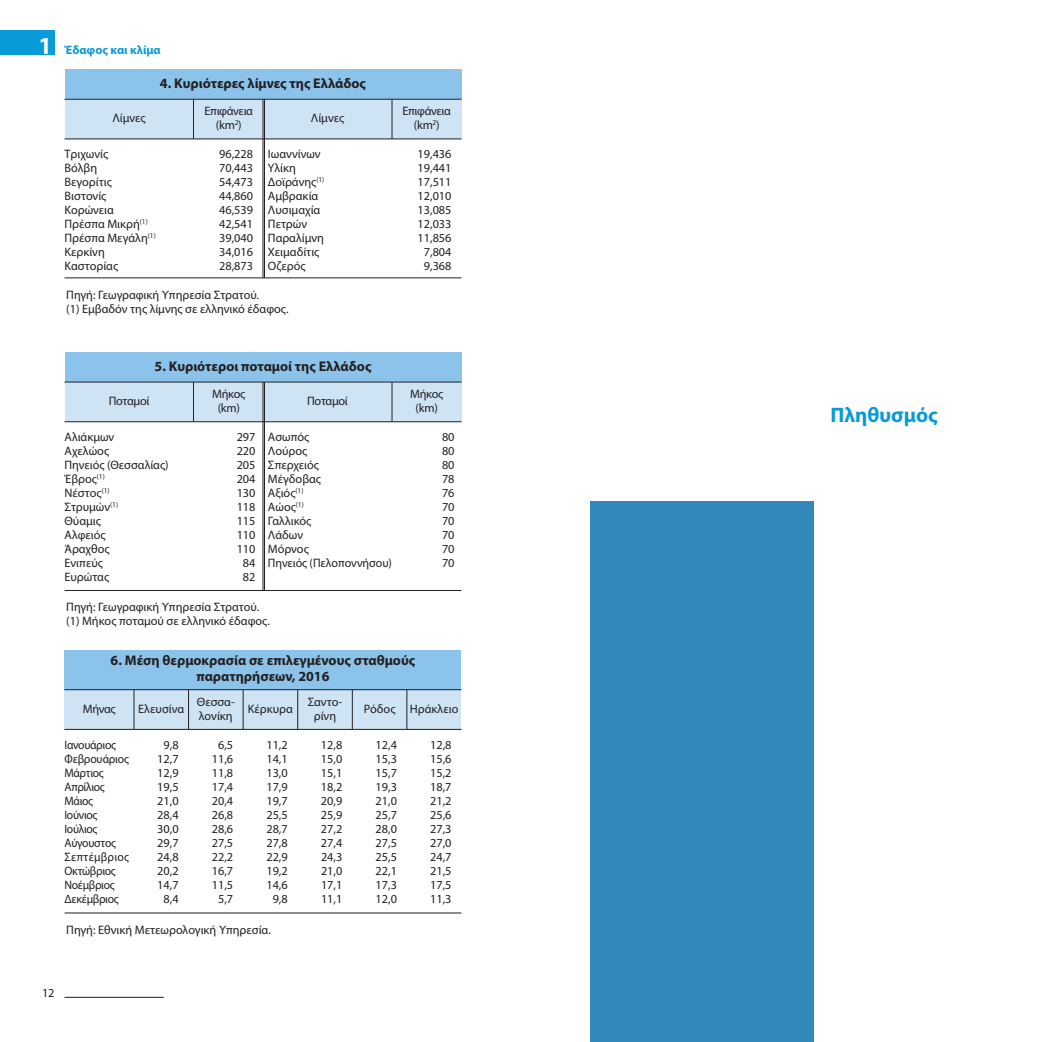
<style>
.page{position:relative;width:1052px;height:1042px;background:#fff}
.page>*{position:absolute;margin:0;border:0;box-sizing:border-box;transform-origin:0 0}
.t1{font:700 21px "Myriad Pro";color:#089ad9}
.t2{font:700 14px/15.8px "Myriad Pro";color:#231f20;text-align:center}
.t3{font:12.25px/14px "Myriad Pro";color:#231f20}
.t4{font:12.25px/14px "Myriad Pro";letter-spacing:-.025em;color:#231f20;scale:.95 1}
.t5{font:12.25px/14px "Myriad Pro";letter-spacing:-.025em;color:#231f20;text-align:center}
.t6{font:700 12.25px "Myriad Pro";color:#089ad9}
.s1{font-size:24.5px;color:#fff}
</style>
<div class="page">
<div style="left:590px;top:501px;width:224px;height:541px;background:#3287bb"></div>
<div style="left:64px;top:382px;width:397px;height:40px;background:#cee4f5"></div>
<div style="left:0;top:30px;width:55px;height:25px;background:#089ad9"></div>
<hr style="left:64px;top:997px;width:100px;height:1px;background:#231f20">
<div style="left:64px;top:352px;width:397px;height:30px;background:#8cc3ea"></div>
<hr style="left:262px;top:382px;width:1px;height:208px;background:#231f20">
<hr style="left:264px;top:382px;width:1px;height:208px;background:#231f20">
<hr style="left:391px;top:382px;width:1px;height:40px;background:#231f20">
<hr style="left:193px;top:382px;width:1px;height:40px;background:#231f20">
<hr style="left:64px;top:590px;width:397px;height:1px;background:#231f20">
<hr style="left:64px;top:421px;width:397px;height:1px;background:#231f20">
<hr style="left:64px;top:382px;width:397px;height:1px;background:#231f20">
<div style="left:64px;top:690px;width:397px;height:39px;background:#cee4f5"></div>
<div style="left:64px;top:650px;width:397px;height:40px;background:#8cc3ea"></div>
<hr style="left:64px;top:912px;width:397px;height:1px;background:#231f20">
<hr style="left:64px;top:729px;width:397px;height:1px;background:#231f20">
<hr style="left:64px;top:689px;width:397px;height:1px;background:#231f20">
<hr style="left:406px;top:690px;width:1px;height:39px;background:#231f20">
<hr style="left:352px;top:690px;width:1px;height:39px;background:#231f20">
<hr style="left:297px;top:690px;width:1px;height:39px;background:#231f20">
<hr style="left:243px;top:690px;width:1px;height:39px;background:#231f20">
<hr style="left:188px;top:690px;width:1px;height:39px;background:#231f20">
<hr style="left:133px;top:690px;width:1px;height:39px;background:#231f20">
<div style="left:64px;top:99px;width:397px;height:40px;background:#cee4f5"></div>
<div style="left:64px;top:69px;width:397px;height:30px;background:#8cc3ea"></div>
<hr style="left:262px;top:99px;width:1px;height:179px;background:#231f20">
<hr style="left:264px;top:99px;width:1px;height:179px;background:#231f20">
<hr style="left:391px;top:99px;width:1px;height:40px;background:#231f20">
<hr style="left:193px;top:99px;width:1px;height:40px;background:#231f20">
<hr style="left:64px;top:277px;width:397px;height:1px;background:#231f20">
<hr style="left:64px;top:138px;width:397px;height:1px;background:#231f20">
<hr style="left:64px;top:99px;width:397px;height:1px;background:#231f20">
<p class="t6" style="left:38px;top:45px;width:124px"><span class="s1">1</span> Έδαφος και κλίμα</p>
<p class="t2" style="left:160px;top:76px;width:208px">4. Κυριότερες λίμνες της Ελλάδος</p>
<p class="t3" style="left:112px;top:112px;width:35px">Λίμνες</p>
<p class="t5" style="left:205px;top:105px;width:50px">Επιφάνεια (km<sup>2</sup>)</p>
<p class="t3" style="left:311px;top:112px;width:35px">Λίμνες</p>
<p class="t5" style="left:402px;top:105px;width:50px">Επιφάνεια (km<sup>2</sup>)</p>
<p class="t3" style="left:64px;top:148px;width:93px">Tριχωνίς<br>Bόλβη<br>Bεγορίτις<br>Bιστονίς<br>Kορώνεια<br>Πρέσπα Mικρή<sup>(1)<br></sup>Πρέσπα Mεγάλη<sup>(1)<br></sup>Kερκίνη<br>Kαστορίας</p>
<p class="t3" style="left:268px;top:148px;width:58px">Iωαννίνων<br>Yλίκη<br>Δοϊράνης<sup>(1)<br></sup>Aμβρακία<br>Λυσιμαχία<br>Πετρών<br>Παραλίμνη<br>Xειμαδίτις<br>Oζερός</p>
<p class="t3" style="left:219px;top:148px;width:35px;text-align:justify">96,228<br>70,443<br>54,473<br>44,860<br>46,539<br>42,541<br>39,040<br>34,016<br>28,873</p>
<p class="t3" style="left:417px;top:148px;width:35px;text-align:center">19,436<br>19,441<br>17,511<br>12,010<br>13,085<br>12,033<br>11,856<br>7,804<br>9,368</p>
<p class="t3" style="left:66px;top:289px;width:224px">Πηγή: Γεωγραφική Υπηρεσία Στρατού.<br>(1) Εμβαδόν της λίμνης σε ελληνικό έδαφος.</p>
<p class="t2" style="left:155px;top:359px;width:218px">5. Κυριότεροι ποταμοί της Ελλάδος</p>
<p class="t3" style="left:212px;top:388px;width:35px;text-align:center">Μήκος (km)</p>
<p class="t3" style="left:410px;top:388px;width:35px;text-align:center">Μήκος (km)</p>
<p class="t5" style="left:109px;top:395px;width:42px">Ποταμοί</p>
<p class="t5" style="left:307px;top:395px;width:42px">Ποταμοί</p>
<p class="t3" style="left:64px;top:431px;width:106px">Aλιάκμων<br>Aχελώος<br>Πηνειός (Θεσσαλίας)<br>Έβρος<sup>(1)<br></sup>Nέστος<sup>(1)<br></sup>Στρυμών<sup>(1)<br></sup>Θύαμις<br>Aλφειός<br>Άραχθος<br>Eνιπεύς<br>Eυρώτας</p>
<p class="t3" style="left:268px;top:431px;width:126px">Aσωπός<br>Λούρος<br>Σπερχειός<br>Mέγδοβας<br>Aξιός<sup>(1)<br></sup>Aώος<sup>(1)<br></sup>Γαλλικός<br>Λάδων<br>Mόρνος<br>Πηνειός (Πελοποννήσου)</p>
<p class="t3" style="left:237px;top:431px;width:20px;text-align:center">297<br>220<br>205<br>204<br>130<br>118<br>115<br>110<br>110<br>84<br>82</p>
<p class="t3" style="left:442px;top:431px;width:14px;text-align:justify">80<br>80<br>80<br>78<br>76<br>70<br>70<br>70<br>70<br>70</p>
<p class="t3" style="left:66px;top:601px;width:205px">Πηγή: Γεωγραφική Υπηρεσία Στρατού. (1) Μήκος ποταμού σε ελληνικό έδαφος.</p>
<p class="t2" style="left:111px;top:654px;width:306px">6. Μέση θερμοκρασία σε επιλεγμένους σταθμούς παρατηρήσεων, 2016</p>
<p class="t3" style="left:83px;top:702px;width:34px">Μήνας</p>
<p class="t3" style="left:138px;top:702px;width:47px">Ελευσίνα</p>
<p class="t3" style="left:197px;top:695px;width:39px">Θεσσα&shy;λονίκη</p>
<p class="t3" style="left:248px;top:702px;width:46px">Κέρκυρα</p>
<p class="t3" style="left:308px;top:695px;width:36px;text-align:center">Σαντο&shy;ρίνη</p>
<p class="t3" style="left:364px;top:702px;width:96px">Ρόδος Ηράκλειο</p>
<p class="t4" style="left:64px;top:738px;width:69px">Ιανουάριος<br>Φεβρουάριος<br>Μάρτιος<br>Απρίλιος<br>Μάιος<br>Ιούνιος<br>Ιούλιος<br>Αύγουστος<br>Σεπτέμβριος<br>Οκτώβριος<br>Νοέμβριος<br>Δεκέμβριος</p>
<p class="t3" style="left:163px;top:738px;width:17px">9,8</p>
<p class="t3" style="left:218px;top:738px;width:17px">6,5</p>
<p class="t3" style="left:266px;top:738px;width:23px">11,2</p>
<p class="t3" style="left:321px;top:738px;width:23px">12,8</p>
<p class="t3" style="left:375px;top:738px;width:23px">12,4</p>
<p class="t3" style="left:430px;top:738px;width:23px">12,8</p>
<p class="t3" style="left:157px;top:752px;width:23px">12,7</p>
<p class="t3" style="left:212px;top:752px;width:23px">11,6</p>
<p class="t3" style="left:266px;top:752px;width:23px">14,1</p>
<p class="t3" style="left:321px;top:752px;width:23px">15,0</p>
<p class="t3" style="left:375px;top:752px;width:23px">15,3</p>
<p class="t3" style="left:430px;top:752px;width:23px">15,6</p>
<p class="t3" style="left:157px;top:766px;width:23px">12,9</p>
<p class="t3" style="left:212px;top:766px;width:23px">11,8</p>
<p class="t3" style="left:266px;top:766px;width:23px">13,0</p>
<p class="t3" style="left:321px;top:766px;width:23px">15,1</p>
<p class="t3" style="left:375px;top:766px;width:23px">15,7</p>
<p class="t3" style="left:430px;top:766px;width:23px">15,2</p>
<p class="t3" style="left:157px;top:780px;width:23px">19,5</p>
<p class="t3" style="left:212px;top:780px;width:23px">17,4</p>
<p class="t3" style="left:266px;top:780px;width:23px">17,9</p>
<p class="t3" style="left:321px;top:780px;width:23px">18,2</p>
<p class="t3" style="left:375px;top:780px;width:23px">19,3</p>
<p class="t3" style="left:430px;top:780px;width:23px">18,7</p>
<p class="t3" style="left:157px;top:794px;width:23px">21,0</p>
<p class="t3" style="left:212px;top:794px;width:23px">20,4</p>
<p class="t3" style="left:266px;top:794px;width:23px">19,7</p>
<p class="t3" style="left:321px;top:794px;width:23px">20,9</p>
<p class="t3" style="left:375px;top:794px;width:23px">21,0</p>
<p class="t3" style="left:430px;top:794px;width:23px">21,2</p>
<p class="t3" style="left:157px;top:808px;width:23px">28,4</p>
<p class="t3" style="left:212px;top:808px;width:23px">26,8</p>
<p class="t3" style="left:266px;top:808px;width:23px">25,5</p>
<p class="t3" style="left:321px;top:808px;width:23px">25,9</p>
<p class="t3" style="left:375px;top:808px;width:23px">25,7</p>
<p class="t3" style="left:430px;top:808px;width:23px">25,6</p>
<p class="t3" style="left:157px;top:822px;width:23px">30,0</p>
<p class="t3" style="left:212px;top:822px;width:23px">28,6</p>
<p class="t3" style="left:266px;top:822px;width:23px">28,7</p>
<p class="t3" style="left:321px;top:822px;width:23px">27,2</p>
<p class="t3" style="left:375px;top:822px;width:23px">28,0</p>
<p class="t3" style="left:430px;top:822px;width:23px">27,3</p>
<p class="t3" style="left:157px;top:836px;width:23px">29,7</p>
<p class="t3" style="left:212px;top:836px;width:23px">27,5</p>
<p class="t3" style="left:266px;top:836px;width:23px">27,8</p>
<p class="t3" style="left:321px;top:836px;width:23px">27,4</p>
<p class="t3" style="left:375px;top:836px;width:23px">27,5</p>
<p class="t3" style="left:430px;top:836px;width:23px">27,0</p>
<p class="t3" style="left:157px;top:850px;width:23px">24,8</p>
<p class="t3" style="left:212px;top:850px;width:23px">22,2</p>
<p class="t3" style="left:266px;top:850px;width:23px">22,9</p>
<p class="t3" style="left:321px;top:850px;width:23px">24,3</p>
<p class="t3" style="left:375px;top:850px;width:23px">25,5</p>
<p class="t3" style="left:430px;top:850px;width:23px">24,7</p>
<p class="t3" style="left:157px;top:864px;width:23px">20,2</p>
<p class="t3" style="left:212px;top:864px;width:23px">16,7</p>
<p class="t3" style="left:266px;top:864px;width:23px">19,2</p>
<p class="t3" style="left:321px;top:864px;width:23px">21,0</p>
<p class="t3" style="left:375px;top:864px;width:23px">22,1</p>
<p class="t3" style="left:430px;top:864px;width:23px">21,5</p>
<p class="t3" style="left:157px;top:878px;width:23px">14,7</p>
<p class="t3" style="left:212px;top:878px;width:23px">11,5</p>
<p class="t3" style="left:266px;top:878px;width:23px">14,6</p>
<p class="t3" style="left:321px;top:878px;width:23px">17,1</p>
<p class="t3" style="left:375px;top:878px;width:23px">17,3</p>
<p class="t3" style="left:430px;top:878px;width:23px">17,5</p>
<p class="t3" style="left:163px;top:892px;width:17px">8,4</p>
<p class="t3" style="left:218px;top:892px;width:17px">5,7</p>
<p class="t3" style="left:273px;top:892px;width:17px">9,8</p>
<p class="t3" style="left:321px;top:892px;width:23px">11,1</p>
<p class="t3" style="left:375px;top:892px;width:23px">12,0</p>
<p class="t3" style="left:430px;top:892px;width:23px">11,3</p>
<p class="t3" style="left:66px;top:923px;width:206px">Πηγή: Εθνική Μετεωρολογική Υπηρεσία.</p>
<p class="t3" style="left:42px;top:987px;width:14px">12</p>
<h1 class="t1" style="left:830px;top:407px;width:109px">Πληθυσμός</h1>
</div>
